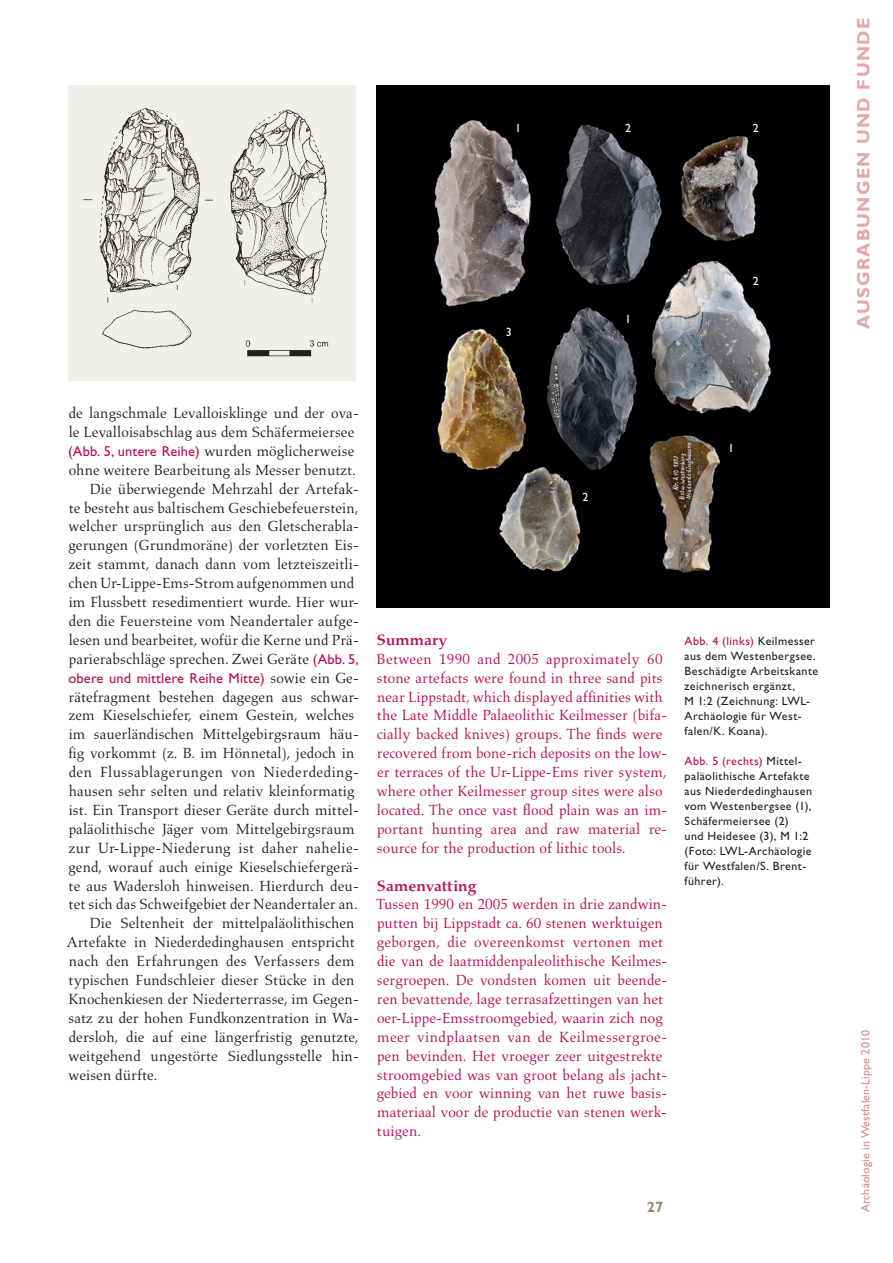
<style>
.page{position:relative;width:893px;height:1263px;background:#fff}
.page>*{position:absolute;margin:0;border:0;box-sizing:border-box;transform-origin:0 0}
.t1{font:18px "Gill Sans Std Bold 4";letter-spacing:.07em;color:#e3a7ac}
.t2{font:15px "Aldus LT Std";letter-spacing:.005em;color:#231f20}
.t3{font:15px/18.9px "Aldus LT Std";letter-spacing:.005em;color:#ba0e51}
.t4{font:15px "Aldus LT Std";letter-spacing:.03em;color:#231f20}
.t5{font:700 15px "Aldus Nova";letter-spacing:.015em;color:#ba0e51}
.t6{font:700 15px "Gill Sans Std";color:#9c8c6f}
.t7{font:14.4px "Gill Sans Std";letter-spacing:.01em;color:#ba0e51}
.t8{font:12px/15px "Gill Sans Std";letter-spacing:.04em;color:#231f20}
.t9{font:12px "Gill Sans Std 4";letter-spacing:.01em;color:#d88a93}
.t10{font:12px "Gill Sans Std";color:#fff}
.s1{font-family:"Gill Sans Std";font-size:14.4px;color:#ba0e51}
.s2{font-family:"Aldus LT Std";font-size:15px;color:#231f20}
.s3{color:#ba0e51}
</style>
<div class="page">
<div style="left:68px;top:85px;width:287px;height:295px;background:#f1efea"></div>
<img style="left:83px;top:108px;width:246px;height:249px">
<img style="left:376px;top:85px;width:453px;height:522px">
<p class="t10" style="left:515px;top:121px;width:7px">1</p>
<p class="t10" style="left:625px;top:121px;width:7px">2</p>
<p class="t10" style="left:753px;top:121px;width:7px">2</p>
<p class="t10" style="left:506px;top:325px;width:7px">3</p>
<p class="t10" style="left:625px;top:312px;width:7px">1</p>
<p class="t10" style="left:753px;top:274px;width:7px">2</p>
<p class="t2" style="left:69px;top:405px;width:292px">de langschmale Levalloisklinge und der ova-</p>
<p class="t2" style="left:69px;top:424px;width:287px">le Levalloisabschlag aus dem Schäfermeiersee</p>
<p class="t2" style="left:68px;top:442px;width:288px"><span class="s1">(Abb. 5, untere Reihe)</span> wurden möglicherweise</p>
<p class="t2" style="left:69px;top:461px;width:289px">ohne weitere Bearbeitung als Messer benutzt.</p>
<p class="t2" style="left:90px;top:480px;width:270px">Die überwiegende Mehrzahl der Artefak-</p>
<p class="t2" style="left:69px;top:499px;width:291px">te besteht aus baltischem Geschiebefeuerstein,</p>
<p class="t2" style="left:69px;top:518px;width:292px">welcher ursprünglich aus den Gletscherabla-</p>
<p class="t2" style="left:68px;top:537px;width:292px">gerungen (Grundmoräne) der vorletzten Eis-</p>
<p class="t2" style="left:69px;top:556px;width:292px">zeit stammt, danach dann vom letzteiszeitli-</p>
<p class="t2" style="left:68px;top:575px;width:287px">chen Ur-Lippe-Ems-Strom aufgenommen und</p>
<p class="t2" style="left:69px;top:594px;width:292px">im Flussbett resedimentiert wurde. Hier wur-</p>
<p class="t2" style="left:69px;top:613px;width:292px">den die Feuersteine vom Neandertaler aufge-</p>
<p class="t2" style="left:69px;top:631px;width:292px">lesen und bearbeitet, wofür die Kerne und Prä-</p>
<p class="t2" style="left:69px;top:650px;width:291px">parierabschläge sprechen. Zwei Geräte <span class="s1">(Abb. 5,</span></p>
<p class="t7" style="left:69px;top:669px;width:292px">obere und mittlere Reihe Mitte) <span class="s2">sowie ein Ge-</span></p>
<p class="t2" style="left:68px;top:688px;width:292px">rätefragment bestehen dagegen aus schwar-</p>
<p class="t2" style="left:69px;top:707px;width:287px">zem Kieselschiefer, einem Gestein, welches</p>
<p class="t2" style="left:69px;top:726px;width:292px">im sauerländischen Mittelgebirgsraum häu-</p>
<p class="t2" style="left:68px;top:745px;width:288px">fig vorkommt (z. B. im Hönnetal), jedoch in</p>
<p class="t4" style="left:69px;top:764px;width:292px">den Flussablagerungen von Niederdeding-</p>
<p class="t2" style="left:69px;top:783px;width:287px">hausen sehr selten und relativ kleinformatig</p>
<p class="t2" style="left:69px;top:802px;width:292px">ist. Ein Transport dieser Geräte durch mittel-</p>
<p class="t2" style="left:69px;top:820px;width:287px">paläolithische Jäger vom Mittelgebirgsraum</p>
<p class="t2" style="left:69px;top:839px;width:292px">zur Ur-Lippe-Niederung ist daher nahelie-</p>
<p class="t2" style="left:68px;top:858px;width:292px">gend, worauf auch einige Kieselschiefergerä-</p>
<p class="t2" style="left:69px;top:877px;width:292px">te aus Wadersloh hinweisen. Hierdurch deu-</p>
<p class="t2" style="left:69px;top:896px;width:291px">tet sich das Schweifgebiet der Neandertaler an.</p>
<p class="t2" style="left:90px;top:915px;width:266px">Die Seltenheit der mittelpaläolithischen</p>
<p class="t2" style="left:67px;top:934px;width:290px">Artefakte in Niederdedinghausen entspricht</p>
<p class="t2" style="left:69px;top:953px;width:287px">nach den Erfahrungen des Verfassers dem</p>
<p class="t2" style="left:69px;top:972px;width:287px">typischen Fundschleier dieser Stücke in den</p>
<p class="t2" style="left:69px;top:991px;width:292px">Knochenkiesen der Niederterrasse, im Gegen-</p>
<p class="t2" style="left:69px;top:1009px;width:292px">satz zu der hohen Fundkonzentration in Wa-</p>
<p class="t2" style="left:69px;top:1028px;width:291px">dersloh, die auf eine längerfristig genutzte,</p>
<p class="t2" style="left:68px;top:1047px;width:292px">weitgehend ungestörte Siedlungsstelle hin-</p>
<p class="t2" style="left:68px;top:1066px;width:90px">weisen dürfte.</p>
<p class="t10" style="left:583px;top:490px;width:7px">2</p>
<p class="t10" style="left:728px;top:441px;width:7px">1</p>
<p class="t5" style="left:377px;top:631px;width:71px">Summary</p>
<p class="t3" style="left:377px;top:649px;width:292px">Between 1990 and 2005 approximately 60 stone artefacts were found in three sand pits near Lippstadt, which displayed affinities with the Late Middle Palaeolithic Keilmesser (bifa&shy;cially backed knives) groups. The finds were recovered from bone-rich deposits on the low&shy;er terraces of the Ur-Lippe-Ems river system, where other Keilmesser group sites were also located. The once vast flood plain was an im&shy;portant hunting area and raw material re&shy;source for the production of lithic tools.</p>
<p class="t5" style="left:377px;top:876px;width:101px">Samenvatting</p>
<p class="t3" style="left:376px;top:895px;width:293px">Tussen 1990 en 2005 werden in drie zandwin&shy;putten bij Lippstadt ca. 60 stenen werktuigen geborgen, die overeenkomst vertonen met die van de laatmiddenpaleolithische Keilmes&shy;sergroepen. De vondsten komen uit beende&shy;ren bevattende, lage terrasafzettingen van het oer-Lippe-Emsstroomgebied, waarin zich nog meer vindplaatsen van de Keilmessergroe&shy;pen bevinden. Het vroeger zeer uitgestrekte stroomgebied was van groot belang als jacht&shy;gebied en voor winning van het ruwe basis&shy;materiaal voor de productie van stenen werk&shy;tuigen.</p>
<p class="t8" style="left:685px;top:633px;width:135px"><span class="s3">Abb. 4 (links)</span> Keilmesser aus dem Westenbergsee.<br>Beschädigte Arbeitskante zeichnerisch ergänzt,<br>M 1:2 (Zeichnung: LWL-<br>Archäologie für West&shy;falen/K. Koana).</p>
<p class="t8" style="left:685px;top:753px;width:129px"><span class="s3">Abb. 5 (rechts)</span> Mittel&shy;paläolithische Artefakte aus Niederdedinghausen vom Westenbergsee (1),<br>Schäfermeiersee (2)<br>und Heidesee (3), M 1:2 (Foto: LWL-Archäologie für Westfalen/S. Brent&shy;führer).</p>
<p class="t6" style="left:647px;top:1198px;width:18px">27</p>
<p class="t1" style="left:853px;top:329px;width:312px;rotate:-90deg">AUSGRABUNGEN UND FUNDE</p>
<p class="t9" style="left:859px;top:1212px;width:184px;rotate:-90deg">Archäologie in Westfalen-Lippe 2010</p>
</div>
